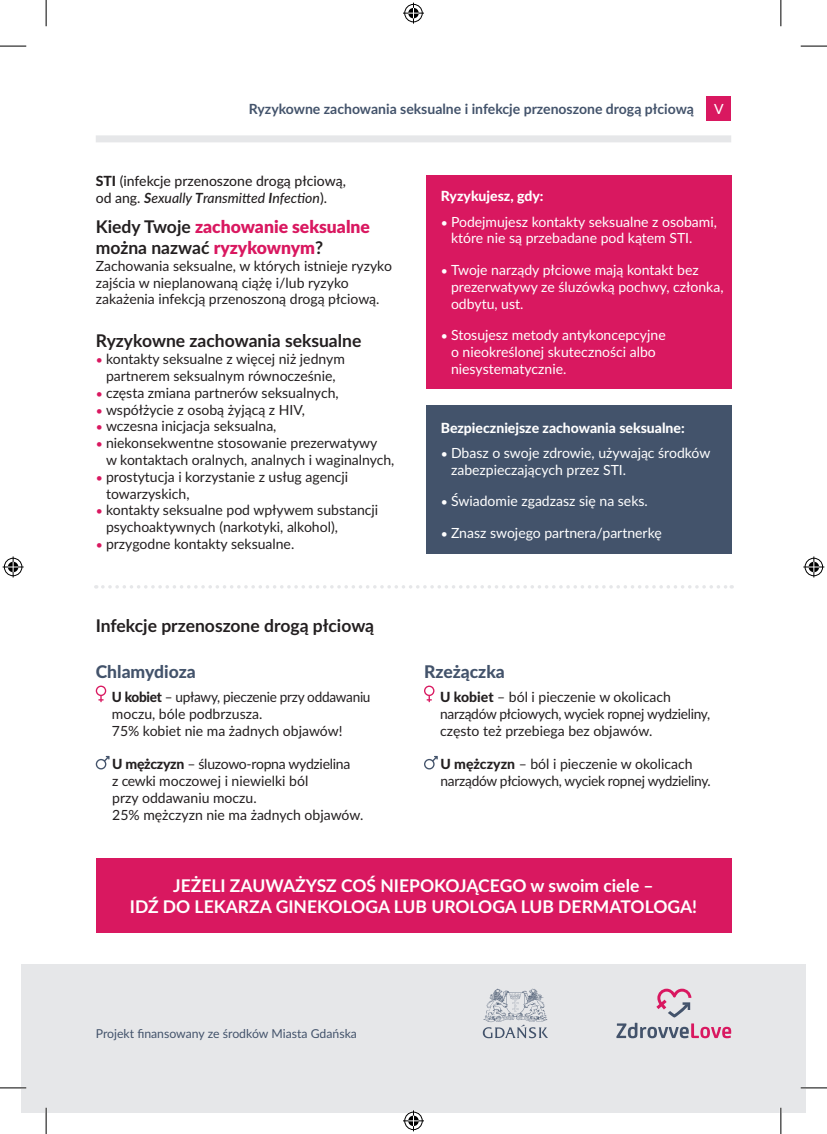
<style>
.page{position:relative;width:827px;height:1134px;background:#fff}
.page>*{position:absolute;margin:0;border:0;box-sizing:border-box;transform-origin:0 0}
.t1{font:700 17.5px/21px "Lato";color:#fff;text-align:center}
.t2{font:700 17.5px "Lato";color:#231f20}
.t3{font:900 17.5px/21px "Lato";color:#d91860}
.t4{font:800 17.5px "Lato";color:#43536b}
.t5{font:14px/16.8px "Lato";color:#231f20}
.t6{font:14px/16.8px "Lato";color:#fff}
.t7{font:14px/16.8px "Lato";letter-spacing:-.02em;color:#231f20}
.t8{font:500 14px/16.8px "Lato";color:#231f20}
.t9{font:700 14px "Lato";color:#43536b}
.t10{font:800 14px "Lato";color:#fff}
.t11{font:500 14px "Lato";color:#fff}
.t12{font:12.25px "Lato";color:#43536b}
.s1{font-weight:800}
.s2{font-weight:700;font-style:italic}
.s3{font-style:italic}
.s4{font-weight:700;color:#231f20}
.s5{font-size:12.25px;color:#d91860}
.s6{font-size:12.25px}
</style>
<div class="page">
<div style="left:706px;top:96px;width:25px;height:25px;background:#d91860"></div>
<div style="left:96px;top:135px;width:635px;height:7px;background:#e6e7e9"></div>
<div style="left:21px;top:964px;width:784px;height:149px;background:#e6e7e9"></div>
<svg style="left:616px;top:1023px;width:115px;height:15px"></svg>
<svg style="left:656px;top:989px;width:35px;height:28px"></svg>
<svg style="left:482px;top:989px;width:66px;height:49px"></svg>
<div style="left:426px;top:175px;width:305px;height:213px;background:#d91860"></div>
<div style="left:426px;top:405px;width:305px;height:149px;background:#43536b"></div>
<svg style="left:96px;top:686px;width:10px;height:16px"></svg>
<svg style="left:96px;top:756px;width:13px;height:13px"></svg>
<svg style="left:424px;top:686px;width:10px;height:16px"></svg>
<svg style="left:424px;top:756px;width:13px;height:13px"></svg>
<svg style="left:103px;top:585px;width:629px;height:4px"></svg>
<div style="left:96px;top:858px;width:635px;height:74px;background:#d91860"></div>
<hr style="left:0;top:1087px;width:26px;height:2px;background:#fff">
<hr style="left:800px;top:1087px;width:26px;height:2px;background:#fff">
<hr style="left:45px;top:1108px;width:2px;height:26px;background:#fff">
<hr style="left:779px;top:1108px;width:2px;height:26px;background:#fff">
<svg style="left:0;top:46px;width:26px;height:1px"></svg>
<svg style="left:800px;top:46px;width:26px;height:1px"></svg>
<svg style="left:0;top:1088px;width:26px;height:1px"></svg>
<svg style="left:800px;top:1088px;width:26px;height:1px"></svg>
<svg style="left:46px;top:0;width:1px;height:26px"></svg>
<svg style="left:46px;top:1108px;width:1px;height:26px"></svg>
<svg style="left:780px;top:0;width:1px;height:26px"></svg>
<svg style="left:780px;top:1108px;width:1px;height:26px"></svg>
<svg style="left:403px;top:3px;width:21px;height:21px"></svg>
<svg style="left:403px;top:1110px;width:21px;height:21px"></svg>
<svg style="left:3px;top:556px;width:21px;height:21px"></svg>
<svg style="left:803px;top:556px;width:21px;height:21px"></svg>
<p class="t9" style="left:249px;top:98px;width:446px">Ryzykowne zachowania seksualne i infekcje przenoszone drogą płciową</p>
<p class="t11" style="left:714px;top:99px;width:11px">V</p>
<p class="t8" style="left:96px;top:172px;width:251px"><span class="s1">STI</span> (infekcje przenoszone drogą płciową, od ang. <span class="s2">S</span><span class="s3">exually</span> <span class="s2">T</span><span class="s3">ransmitted</span> <span class="s2">I</span><span class="s3">nfection</span>).</p>
<p class="t3" style="left:96px;top:215px;width:276px"><span class="s4">Kiedy Twoje</span> zachowanie seksualne <span class="s4">można nazwać</span> ryzykownym<span class="s4">?</span></p>
<p class="t5" style="left:96px;top:257px;width:297px">Zachowania seksualne, w których istnieje ryzyko zajścia w nieplanowaną ciążę i/lub ryzyko zakażenia infekcją przenoszoną drogą płciową.</p>
<p class="t2" style="left:96px;top:328px;width:267px">Ryzykowne zachowania seksualne</p>
<p class="t5" style="left:96px;top:350px;width:250px;text-align:center"><span class="s5">•</span> kontakty seksualne z więcej niż jednym partnerem seksualnym równocześnie,</p>
<p class="t5" style="left:96px;top:384px;width:244px"><span class="s5">•</span> częsta zmiana partnerów seksualnych,</p>
<p class="t5" style="left:96px;top:400px;width:211px"><span class="s5">•</span> współżycie z osobą żyjącą z HIV,</p>
<p class="t5" style="left:96px;top:417px;width:182px"><span class="s5">•</span> wczesna inicjacja seksualna,</p>
<p class="t5" style="left:106px;top:434px;width:290px;text-indent:-10px"><span class="s5">•</span> niekonsekwentne stosowanie prezerwatywy<br>w kontaktach oralnych, analnych i waginalnych,</p>
<p class="t5" style="left:106px;top:468px;width:244px;text-indent:-10px"><span class="s5">•</span> prostytucja i korzystanie z usług agencji towarzyskich,</p>
<p class="t5" style="left:106px;top:501px;width:274px;text-indent:-10px"><span class="s5">•</span> kontakty seksualne pod wpływem substancji psychoaktywnych (narkotyki, alkohol),</p>
<p class="t5" style="left:96px;top:535px;width:200px"><span class="s5">•</span> przygodne kontakty seksualne.</p>
<p class="t2" style="left:96px;top:613px;width:280px">Infekcje przenoszone drogą płciową</p>
<p class="t4" style="left:96px;top:658px;width:101px">Chlamydioza</p>
<p class="t5" style="left:112px;top:688px;width:260px"><span class="s1">U kobiet</span> – upławy, pieczenie przy oddawaniu moczu, bóle podbrzusza.<br>75% kobiet nie ma żadnych objawów!</p>
<p class="t5" style="left:112px;top:755px;width:252px"><span class="s1">U mężczyzn</span> – śluzowo-ropna wydzielina<br>z cewki moczowej i niewielki ból<br>przy oddawaniu moczu.<br>25% mężczyzn nie ma żadnych objawów.</p>
<p class="t10" style="left:440px;top:186px;width:104px">Ryzykujesz, gdy:</p>
<p class="t6" style="left:451px;top:213px;width:267px;text-indent:-10px"><span class="s6">•</span> Podejmujesz kontakty seksualne z osobami, które nie są przebadane pod kątem STI.</p>
<p class="t6" style="left:451px;top:261px;width:274px;text-indent:-10px"><span class="s6">•</span> Twoje narządy płciowe mają kontakt bez prezerwatywy ze śluzówką pochwy, członka, odbytu, ust.</p>
<p class="t6" style="left:451px;top:326px;width:216px;text-indent:-10px"><span class="s6">•</span> Stosujesz metody antykoncepcyjne o nieokreślonej skuteczności albo niesystematycznie.</p>
<p class="t10" style="left:440px;top:417px;width:245px">Bezpieczniejsze zachowania seksualne:</p>
<p class="t6" style="left:451px;top:444px;width:261px;text-indent:-10px"><span class="s6">•</span> Dbasz o swoje zdrowie, używając środków zabezpieczających przez STI.</p>
<p class="t6" style="left:440px;top:492px;width:208px"><span class="s6">•</span> Świadomie zgadzasz się na seks.</p>
<p class="t6" style="left:440px;top:524px;width:222px"><span class="s6">•</span> Znasz swojego partnera/partnerkę</p>
<p class="t4" style="left:424px;top:658px;width:82px">Rzeżączka</p>
<p class="t5" style="left:440px;top:688px;width:271px"><span class="s1">U kobiet</span> – ból i pieczenie w okolicach narządów płciowych, wyciek ropnej wydzieliny, często też przebiega bez objawów.</p>
<p class="t7" style="left:440px;top:755px;width:272px"><span class="s1">U mężczyzn</span> – ból i pieczenie w okolicach narządów płciowych, wyciek ropnej wydzieliny.</p>
<p class="t1" style="left:130px;top:874px;width:568px">JEŻELI ZAUWAŻYSZ COŚ NIEPOKOJĄCEGO w swoim ciele –<br>IDŹ DO LEKARZA GINEKOLOGA LUB UROLOGA LUB DERMATOLOGA!</p>
<p class="t12" style="left:96px;top:1025px;width:263px">Projekt finansowany ze środków Miasta Gdańska</p>
</div>
